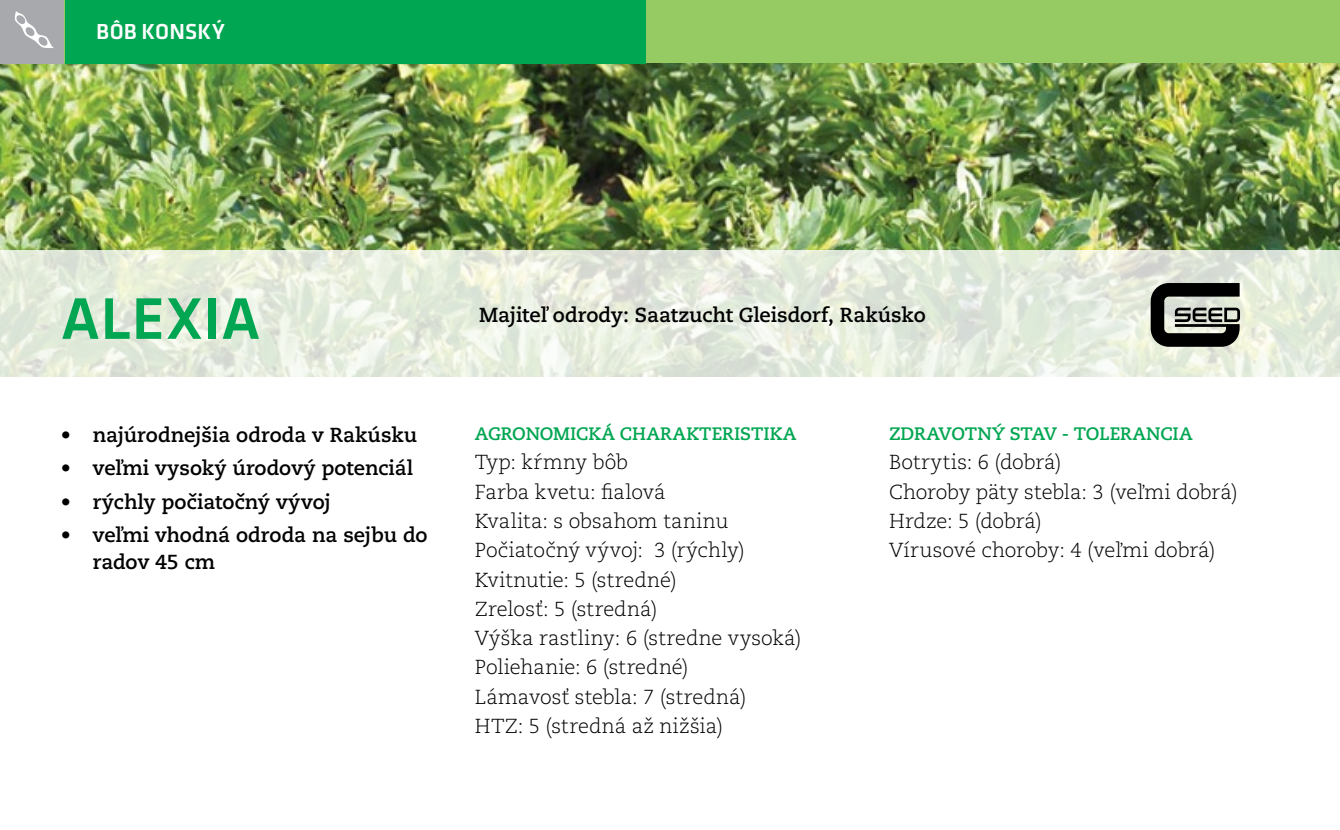
<style>
.page{position:relative;width:1340px;height:830px;background:#fff}
.page>*{position:absolute;margin:0;border:0;box-sizing:border-box;transform-origin:0 0}
.t1{font:500 60.75px "Klavika Basic";letter-spacing:.01em;color:#00a651}
.t2{font:500 22.5px "Klavika Basic";letter-spacing:.005em;color:#fff}
.t3{font:300 20.25px/29.2px "Caecilia LT Pro 45";color:#000}
.t4{font:700 20.25px/27px "Caecilia LT Pro 75";color:#000}
.t5{font:700 18px "Caecilia LT Pro 75";letter-spacing:-.005em;color:#00a651}
</style>
<div class="page">
<div style="left:0;top:0;width:1339px;height:64px;background:#96cb64"></div>
<img style="left:0;top:64px;width:1339px;height:187px">
<svg style="left:0;top:251px;width:1339px;height:126px;background:#e5ecde"></svg>
<div style="left:65px;top:0;width:580px;height:64px;background:#00a651"></div>
<div style="left:0;top:0;width:64px;height:64px;background:#a7a9ac"></div>
<svg style="left:14px;top:11px;width:40px;height:37px"></svg>
<hr style="left:1339px;top:0;width:1px;height:749px;background:#000">
<svg style="left:1150px;top:283px;width:89px;height:63px;background:#585a55"></svg>
<p class="t2" style="left:96px;top:16px;width:130px">BÔB KONSKÝ</p>
<h1 class="t1" style="left:61px;top:277px;width:201px">ALEXIA</h1>
<p class="t4" style="left:61px;top:420px;width:358px">• najúrodnejšia odroda v Rakúsku</p>
<p class="t4" style="left:61px;top:454px;width:354px">• veľmi vysoký úrodový potenciál</p>
<p class="t4" style="left:61px;top:487px;width:272px">• rýchly počiatočný vývoj</p>
<p class="t4" style="left:93px;top:520px;width:336px;text-indent:-32px">• veľmi vhodná odroda na sejbu do radov 45 cm</p>
<p class="t4" style="left:479px;top:301px;width:448px">Majiteľ odrody: Saatzucht Gleisdorf, Rakúsko</p>
<p class="t5" style="left:475px;top:421px;width:323px">AGRONOMICKÁ CHARAKTERISTIKA</p>
<p class="t3" style="left:475px;top:447px;width:328px">Typ: kŕmny bôb<br>Farba kvetu: fialová<br>Kvalita: s obsahom taninu<br>Počiatočný vývoj: 3 (rýchly)<br>Kvitnutie: 5 (stredné)<br>Zrelosť: 5 (stredná)<br>Výška rastliny: 6 (stredne vysoká)<br>Poliehanie: 6 (stredné)<br>Lámavosť stebla: 7 (stredná)<br>HTZ: 5 (stredná až nižšia)</p>
<p class="t5" style="left:889px;top:421px;width:305px">ZDRAVOTNÝ STAV - TOLERANCIA</p>
<p class="t3" style="left:889px;top:447px;width:350px">Botrytis: 6 (dobrá)<br>Choroby päty stebla: 3 (veľmi dobrá)<br>Hrdze: 5 (dobrá)<br>Vírusové choroby: 4 (veľmi dobrá)</p>
</div>
